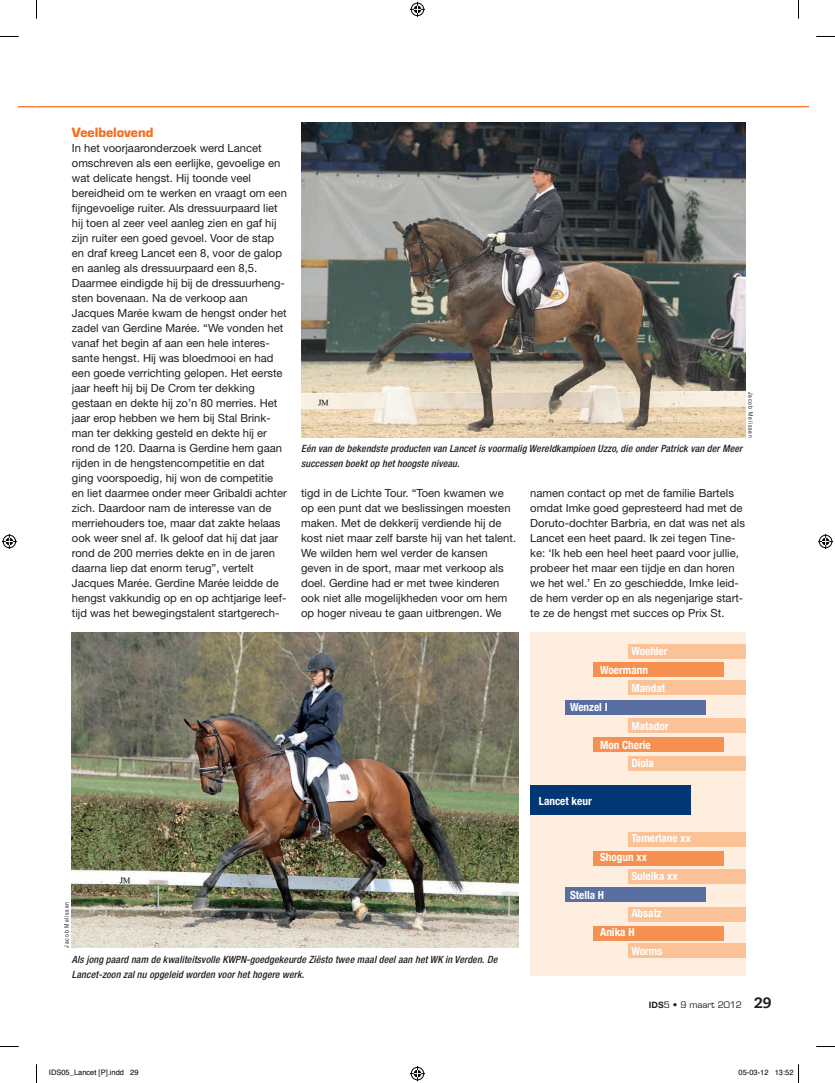
<style>
.page{position:relative;width:835px;height:1083px;background:#fff}
.page>*{position:absolute;margin:0;border:0;box-sizing:border-box;transform-origin:0 0}
.t1{font:700 12.5px "Eurostile LT Std";color:#f36e21}
.t2{font:11.25px/15px "Helvetica Neue LT Std";color:#231f20}
.t3{font:700 condensed 11.25px "Helvetica Neue LT Std";color:#fff}
.t4{font:italic 500 condensed 10px/15px "Helvetica Neue LT Std";letter-spacing:.01em;color:#231f20}
.t5{font:8.75px "Eurostile LT Std";color:#231f20}
.t6{font:7.5px "Helvetica";color:#000}
.t7{font:6.25px "Helvetica Neue LT Std";letter-spacing:.16em;color:#231f20;scale:.8 1}
.s1{font-family:"Helvetica Neue LT Std";font-weight:700}
.s2{font-family:"Caecilia LT Std";font-weight:800;font-size:15px}
</style>
<div class="page">
<div style="left:530px;top:632px;width:215px;height:343px;background:#feeee0"></div>
<div style="left:628px;top:644px;width:117px;height:15px;background:#fbc197"></div>
<div style="left:628px;top:680px;width:117px;height:15px;background:#fbc197"></div>
<div style="left:628px;top:718px;width:117px;height:15px;background:#fbc197"></div>
<div style="left:628px;top:756px;width:117px;height:14px;background:#fbc197"></div>
<div style="left:628px;top:832px;width:117px;height:14px;background:#fbc197"></div>
<div style="left:530px;top:785px;width:160px;height:30px;background:#013775"></div>
<div style="left:628px;top:869px;width:117px;height:15px;background:#fbc197"></div>
<div style="left:628px;top:907px;width:117px;height:14px;background:#fbc197"></div>
<div style="left:628px;top:943px;width:117px;height:15px;background:#fbc197"></div>
<div style="left:593px;top:662px;width:130px;height:15px;background:#f69050"></div>
<div style="left:593px;top:737px;width:130px;height:14px;background:#f69050"></div>
<div style="left:593px;top:851px;width:130px;height:14px;background:#f69050"></div>
<div style="left:565px;top:887px;width:141px;height:14px;background:#596ea1"></div>
<div style="left:565px;top:700px;width:141px;height:15px;background:#596ea1"></div>
<div style="left:593px;top:926px;width:130px;height:14px;background:#f69050"></div>
<img style="left:301px;top:122px;width:444px;height:315px">
<img style="left:72px;top:632px;width:446px;height:315px">
<hr style="left:37px;top:106px;width:772px;height:1px;background:#f36e21">
<svg style="left:19px;top:106px;width:17px;height:1px"></svg>
<svg style="left:0;top:36px;width:19px;height:1px"></svg>
<svg style="left:816px;top:36px;width:19px;height:1px"></svg>
<svg style="left:0;top:1046px;width:19px;height:1px"></svg>
<svg style="left:816px;top:1046px;width:19px;height:1px"></svg>
<svg style="left:36px;top:0;width:1px;height:19px"></svg>
<svg style="left:36px;top:1064px;width:1px;height:19px"></svg>
<svg style="left:798px;top:0;width:1px;height:19px"></svg>
<svg style="left:410px;top:2px;width:15px;height:15px"></svg>
<svg style="left:410px;top:1066px;width:15px;height:15px"></svg>
<svg style="left:2px;top:534px;width:15px;height:15px"></svg>
<svg style="left:818px;top:534px;width:15px;height:15px"></svg>
<svg style="left:798px;top:1064px;width:1px;height:19px"></svg>
<p class="t1" style="left:72px;top:125px;width:83px">Veelbelovend</p>
<p class="t2" style="left:72px;top:141px;width:216px">In het voorjaaronderzoek werd Lancet omschreven als een eerlijke, gevoelige en wat delicate hengst. Hij toonde veel bereidheid om te werken en vraagt om een fijngevoelige ruiter. Als dressuurpaard liet hij toen al zeer veel aanleg zien en gaf hij zijn ruiter een goed gevoel. Voor de stap en draf kreeg Lancet een 8, voor de galop en aanleg als dressuurpaard een 8,5.<br>Daarmee eindigde hij bij de dressuurheng&shy;sten bovenaan. Na de verkoop aan Jacques Marée kwam de hengst onder het zadel van Gerdine Marée. “We vonden het vanaf het begin af aan een hele interes&shy;sante hengst. Hij was bloedmooi en had een goede verrichting gelopen. Het eerste jaar heeft hij bij De Crom ter dekking gestaan en dekte hij zo’n 80 merries. Het jaar erop hebben we hem bij Stal Brink&shy;man ter dekking gesteld en dekte hij er rond de 120. Daarna is Gerdine hem gaan rijden in de hengstencompetitie en dat ging voorspoedig, hij won de competitie en liet daarmee onder meer Gribaldi achter zich. Daardoor nam de interesse van de merriehouders toe, maar dat zakte helaas ook weer snel af. Ik geloof dat hij dat jaar rond de 200 merries dekte en in de jaren daarna liep dat enorm terug”, vertelt Jacques Marée. Gerdine Marée leidde de hengst vakkundig op en op achtjarige leef&shy;tijd was het bewegingstalent startgerech-</p>
<p class="t7" style="left:754px;top:392px;width:58px;rotate:90deg">Jacob Melissen</p>
<p class="t4" style="left:301px;top:441px;width:443px">Eén van de bekendste producten van Lancet is voormalig Wereldkampioen Uzzo, die onder Patrick van der Meer successen boekt op het hoogste niveau.</p>
<p class="t2" style="left:301px;top:486px;width:216px">tigd in de Lichte Tour. “Toen kwamen we op een punt dat we beslissingen moesten maken. Met de dekkerij verdiende hij de kost niet maar zelf barste hij van het talent.<br>We wilden hem wel verder de kansen geven in de sport, maar met verkoop als doel. Gerdine had er met twee kinderen ook niet alle mogelijkheden voor om hem op hoger niveau te gaan uitbrengen. We</p>
<p class="t2" style="left:530px;top:486px;width:216px">namen contact op met de familie Bartels omdat Imke goed gepresteerd had met de Doruto-dochter Barbria, en dat was net als Lancet een heet paard. Ik zei tegen Tine&shy;ke: ‘Ik heb een heel heet paard voor jullie, probeer het maar een tijdje en dan horen we het wel.’ En zo geschiedde, Imke leid&shy;de hem verder op en als negenjarige start&shy;te ze de hengst met succes op Prix St.</p>
<p class="t7" style="left:63px;top:947px;width:58px;rotate:-90deg">Jacob Melissen</p>
<p class="t4" style="left:72px;top:951px;width:427px">Als jong paard nam de kwaliteitsvolle KWPN-goedgekeurde Ziësto twee maal deel aan het WK in Verden. De<br>Lancet-zoon zal nu opgeleid worden voor het hogere werk.</p>
<p class="t3" style="left:631px;top:644px;width:38px">Woehler</p>
<p class="t3" style="left:600px;top:663px;width:49px">Woermann</p>
<p class="t3" style="left:631px;top:681px;width:35px">Mandat</p>
<p class="t3" style="left:570px;top:700px;width:39px">Wenzel I</p>
<p class="t3" style="left:631px;top:719px;width:39px">Matador</p>
<p class="t3" style="left:600px;top:738px;width:52px">Mon Cherie</p>
<p class="t3" style="left:631px;top:756px;width:24px">Diola</p>
<p class="t3" style="left:539px;top:794px;width:54px">Lancet keur</p>
<p class="t3" style="left:631px;top:831px;width:61px">Tamerlane xx</p>
<p class="t3" style="left:600px;top:850px;width:48px">Shogun xx</p>
<p class="t3" style="left:631px;top:869px;width:48px">Suleika xx</p>
<p class="t3" style="left:570px;top:888px;width:36px">Stella H</p>
<p class="t3" style="left:631px;top:906px;width:32px">Absatz</p>
<p class="t3" style="left:600px;top:925px;width:36px">Anika H</p>
<p class="t3" style="left:631px;top:944px;width:33px">Worms</p>
<p class="t5" style="left:649px;top:999px;width:124px"><span class="s1">IDS</span>5 • 9 maart 2012 <span class="s2">29</span></p>
<p class="t6" style="left:49px;top:1067px;width:91px">IDS05_Lancet [P].indd 29</p>
<p class="t6" style="left:738px;top:1067px;width:57px">05-03-12 13:52</p>
</div>
